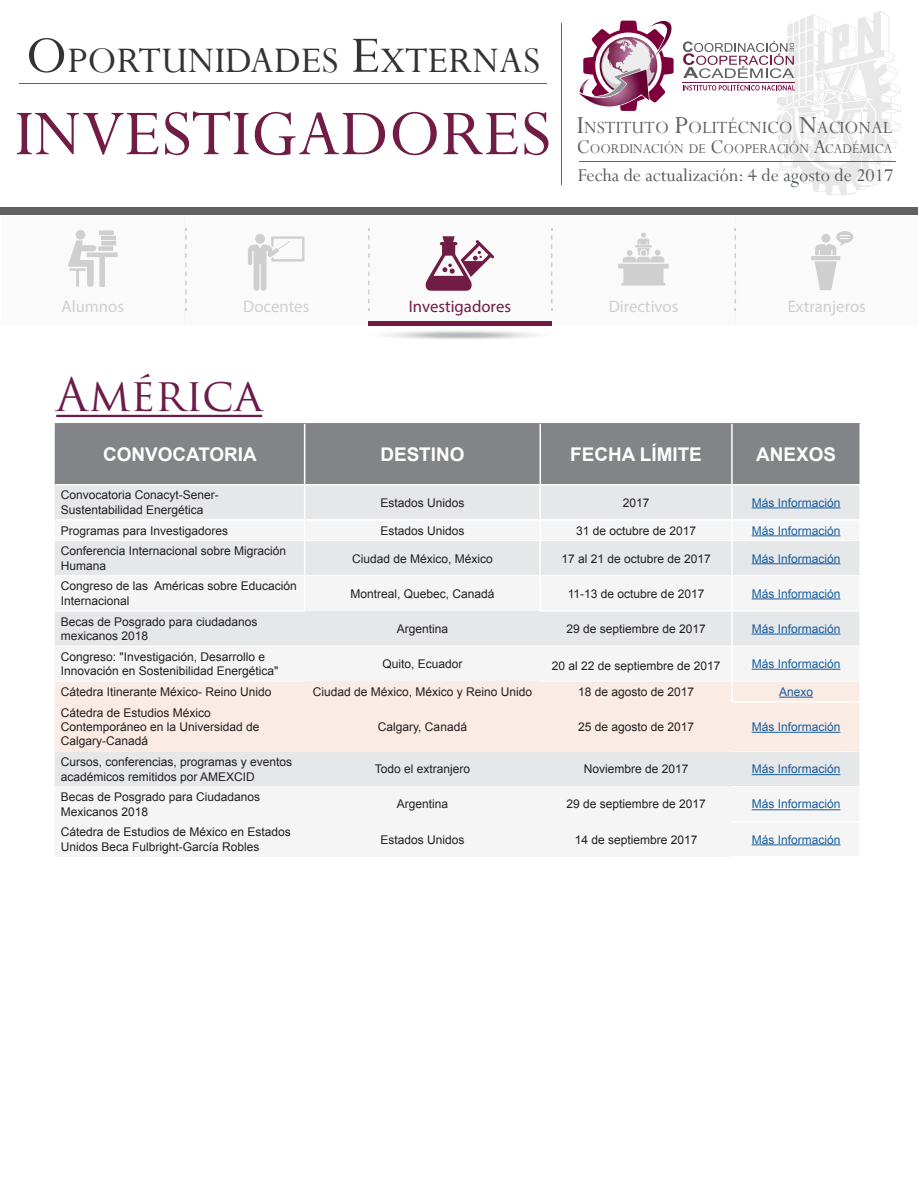
<style>
.page{position:relative;width:918px;height:1188px;background:#fff}
.page>*{position:absolute;margin:0;border:0;box-sizing:border-box;transform-origin:0 0}
.t1{font:72px "Perpetua";color:#701c45}
.t2{font:45px "Trajan Pro";color:#6c1b4a}
.t3{font:40.2px "Perpetua";color:#333}
.t4{font:20.1px "Perpetua";color:#575b5c}
.t5{font:19.2px "Perpetua";color:#616161}
.t6{font:700 18.9px "Arial";color:#fff}
.t7{font:16.65px "Myriad Pro";color:#cfcfcf}
.t8{font:16.65px "Myriad Pro";color:#701c45}
.t9{font:15.15px "Perpetua";color:#616161}
.t10{font:12px/14.4px "Arial";color:#231f20}
.t11{font:12px "Arial";color:#175d9e}
.s1{font-size:57.45px}
.s2{font-size:27.45px}
.s3{font-size:21.6px}
</style>
<div class="page">
<svg style="left:68px;top:228px;width:786px;height:111px"></svg>
<hr style="left:579px;top:161px;width:316px;height:1px;background:#616161">
<hr style="left:562px;top:23px;width:1px;height:161px;background:#616161">
<hr style="left:19px;top:83px;width:527px;height:1px;background:#616161">
<div style="left:1px;top:207px;width:917px;height:8px;background:#616161"></div>
<svg style="left:683px;top:11px;width:218px;height:185px"></svg>
<hr style="left:683px;top:82px;width:112px;height:1px;background:#701c45">
<svg style="left:579px;top:20px;width:95px;height:91px"></svg>
<img style="left:813px;top:107px;width:51px;height:38px">
<div style="left:55px;top:423px;width:805px;height:62px;background:#828487"></div>
<div style="left:55px;top:485px;width:805px;height:35px;background:#e6e7e9"></div>
<svg style="left:55px;top:535px;width:805px;height:311px;fill:#f5f5f6"></svg>
<div style="left:55px;top:681px;width:805px;height:70px;background:#faebe4"></div>
<hr style="left:304px;top:424px;width:1px;height:60px;background:#fff">
<hr style="left:540px;top:424px;width:1px;height:60px;background:#fff">
<hr style="left:731px;top:424px;width:2px;height:60px;background:#fff">
<hr style="left:56px;top:484px;width:249px;height:1px;background:#fff">
<hr style="left:305px;top:484px;width:235px;height:1px;background:#fff">
<hr style="left:304px;top:485px;width:1px;height:34px;background:#fff">
<hr style="left:540px;top:484px;width:192px;height:1px;background:#fff">
<hr style="left:540px;top:485px;width:1px;height:34px;background:#fff">
<hr style="left:732px;top:484px;width:129px;height:1px;background:#fff">
<hr style="left:731px;top:485px;width:2px;height:34px;background:#fff">
<hr style="left:56px;top:519px;width:249px;height:2px;background:#fff">
<hr style="left:305px;top:519px;width:235px;height:2px;background:#fff">
<hr style="left:540px;top:519px;width:192px;height:2px;background:#fff">
<hr style="left:732px;top:519px;width:129px;height:2px;background:#fff">
<hr style="left:304px;top:541px;width:1px;height:35px;background:#fff">
<hr style="left:540px;top:541px;width:1px;height:35px;background:#fff">
<hr style="left:731px;top:541px;width:2px;height:35px;background:#fff">
<hr style="left:304px;top:576px;width:1px;height:34px;background:#fff">
<hr style="left:540px;top:576px;width:1px;height:34px;background:#fff">
<hr style="left:731px;top:576px;width:2px;height:34px;background:#fff">
<hr style="left:56px;top:610px;width:249px;height:2px;background:#fff">
<hr style="left:540px;top:610px;width:192px;height:2px;background:#fff">
<hr style="left:732px;top:610px;width:129px;height:2px;background:#fff">
<hr style="left:731px;top:612px;width:2px;height:34px;background:#fff">
<hr style="left:731px;top:646px;width:2px;height:35px;background:#fff">
<hr style="left:731px;top:681px;width:2px;height:20px;background:#fff">
<hr style="left:731px;top:701px;width:130px;height:2px;background:#fff">
<hr style="left:732px;top:821px;width:129px;height:1px;background:#fff">
<hr style="left:56px;top:540px;width:249px;height:1px;background:#fff">
<hr style="left:305px;top:540px;width:235px;height:1px;background:#fff">
<hr style="left:540px;top:540px;width:192px;height:1px;background:#fff">
<hr style="left:732px;top:540px;width:128px;height:1px;background:#fff">
<hr style="left:56px;top:575px;width:249px;height:1px;background:#fff">
<hr style="left:305px;top:575px;width:235px;height:1px;background:#fff">
<hr style="left:540px;top:575px;width:192px;height:1px;background:#fff">
<hr style="left:732px;top:575px;width:128px;height:1px;background:#fff">
<hr style="left:56px;top:646px;width:249px;height:1px;background:#fff">
<hr style="left:305px;top:646px;width:235px;height:1px;background:#fff">
<hr style="left:540px;top:646px;width:192px;height:1px;background:#fff">
<hr style="left:732px;top:646px;width:128px;height:1px;background:#fff">
<hr style="left:56px;top:681px;width:249px;height:1px;background:#fff">
<hr style="left:540px;top:681px;width:192px;height:1px;background:#fff">
<hr style="left:732px;top:681px;width:128px;height:1px;background:#fff">
<hr style="left:732px;top:751px;width:128px;height:1px;background:#fff">
<hr style="left:732px;top:786px;width:128px;height:1px;background:#fff">
<hr style="left:752px;top:507px;width:88px;height:1px;background:#175d9e">
<hr style="left:752px;top:535px;width:88px;height:1px;background:#175d9e">
<hr style="left:752px;top:563px;width:88px;height:1px;background:#175d9e">
<hr style="left:752px;top:599px;width:88px;height:1px;background:#175d9e">
<hr style="left:752px;top:634px;width:88px;height:1px;background:#175d9e">
<hr style="left:752px;top:669px;width:88px;height:1px;background:#175d9e">
<hr style="left:779px;top:697px;width:34px;height:1px;background:#175d9e">
<hr style="left:752px;top:732px;width:88px;height:1px;background:#175d9e">
<hr style="left:752px;top:774px;width:88px;height:1px;background:#175d9e">
<hr style="left:752px;top:809px;width:88px;height:1px;background:#175d9e">
<hr style="left:752px;top:844px;width:88px;height:1px;background:#175d9e">
<hr style="left:56px;top:415px;width:206px;height:2px;background:#6c1b4a">
<h3 class="t3" style="left:26px;top:35px;width:516px"><span class="s1">O</span>PORTUNIDADES <span class="s1">E</span>XTERNAS</h3>
<h1 class="t1" style="left:15px;top:88px;width:537px">INVESTIGADORES</h1>
<h3 class="t5" style="left:577px;top:116px;width:317px"><span class="s2">I</span>NSTITUTO <span class="s2">P</span>OLITÉCNICO <span class="s2">N</span>ACIONAL</h3>
<p class="t9" style="left:577px;top:139px;width:317px"><span class="s3">C</span>OORDINACIÓN DE <span class="s3">C</span>OOPERACIÓN <span class="s3">A</span>CADÉMICA</p>
<p class="t4" style="left:578px;top:162px;width:317px">Fecha de actualización: 4 de agosto de 2017</p>
<h3 class="t7" style="left:62px;top:296px;width:64px">Alumnos</h3>
<h3 class="t7" style="left:243px;top:297px;width:67px">Docentes</h3>
<h3 class="t8" style="left:409px;top:296px;width:104px">Investigadores</h3>
<h3 class="t7" style="left:609px;top:296px;width:71px">Directivos</h3>
<h3 class="t7" style="left:788px;top:297px;width:79px">Extranjeros</h3>
<p class="t2" style="left:56px;top:367px;width:207px">América</p>
<p class="t6" style="left:103px;top:442px;width:155px">CONVOCATORIA</p>
<p class="t6" style="left:380px;top:442px;width:86px">DESTINO</p>
<p class="t6" style="left:570px;top:442px;width:133px">FECHA LÍMITE</p>
<p class="t6" style="left:756px;top:442px;width:81px">ANEXOS</p>
<p class="t10" style="left:61px;top:488px;width:160px">Convocatoria Conacyt-Sener-<br>Sustentabilidad Energética</p>
<p class="t10" style="left:380px;top:495px;width:86px">Estados Unidos</p>
<p class="t10" style="left:623px;top:495px;width:28px">2017</p>
<p class="t11" style="left:752px;top:495px;width:90px">Más Información</p>
<p class="t10" style="left:61px;top:523px;width:169px">Programas para Investigadores</p>
<p class="t10" style="left:380px;top:523px;width:86px">Estados Unidos</p>
<p class="t10" style="left:576px;top:523px;width:122px">31 de octubre de 2017</p>
<p class="t11" style="left:752px;top:523px;width:90px">Más Información</p>
<p class="t10" style="left:61px;top:544px;width:227px">Conferencia Internacional sobre Migración<br>Humana</p>
<p class="t10" style="left:352px;top:551px;width:142px">Ciudad de México, México</p>
<p class="t10" style="left:561px;top:551px;width:151px">17 al 21 de octubre de 2017</p>
<p class="t11" style="left:752px;top:550px;width:90px">Más Información</p>
<p class="t10" style="left:61px;top:579px;width:238px">Congreso de las Américas sobre Educación<br>Internacional</p>
<p class="t10" style="left:350px;top:586px;width:146px">Montreal, Quebec, Canadá</p>
<p class="t10" style="left:568px;top:586px;width:138px">11-13 de octubre de 2017</p>
<p class="t11" style="left:752px;top:586px;width:90px">Más Información</p>
<p class="t10" style="left:61px;top:614px;width:198px">Becas de Posgrado para ciudadanos mexicanos 2018</p>
<p class="t10" style="left:397px;top:622px;width:53px">Argentina</p>
<p class="t10" style="left:566px;top:622px;width:141px">29 de septiembre de 2017</p>
<p class="t11" style="left:752px;top:621px;width:90px">Más Información</p>
<p class="t10" style="left:61px;top:649px;width:219px">Congreso: "Investigación, Desarrollo e<br>Innovación en Sostenibilidad Energética"</p>
<p class="t10" style="left:382px;top:657px;width:82px">Quito, Ecuador</p>
<p class="t10" style="left:552px;top:659px;width:170px">20 al 22 de septiembre de 2017</p>
<p class="t11" style="left:752px;top:656px;width:90px">Más Información</p>
<p class="t10" style="left:61px;top:685px;width:212px">Cátedra Itinerante México- Reino Unido</p>
<p class="t10" style="left:313px;top:685px;width:221px">Ciudad de México, México y Reino Unido</p>
<p class="t10" style="left:578px;top:685px;width:118px">18 de agosto de 2017</p>
<p class="t11" style="left:779px;top:684px;width:36px">Anexo</p>
<p class="t10" style="left:61px;top:705px;width:200px">Cátedra de Estudios México<br>Contemporáneo en la Universidad de<br>Calgary-Canadá</p>
<p class="t10" style="left:378px;top:720px;width:91px">Calgary, Canadá</p>
<p class="t10" style="left:578px;top:720px;width:118px">25 de agosto de 2017</p>
<p class="t11" style="left:752px;top:719px;width:90px">Más Información</p>
<p class="t10" style="left:61px;top:755px;width:233px">Cursos, conferencias, programas y eventos académicos remitidos por AMEXCID</p>
<p class="t10" style="left:375px;top:762px;width:97px">Todo el extranjero</p>
<p class="t10" style="left:584px;top:762px;width:106px">Noviembre de 2017</p>
<p class="t11" style="left:752px;top:761px;width:90px">Más Información</p>
<p class="t10" style="left:61px;top:790px;width:201px">Becas de Posgrado para Ciudadanos<br>Mexicanos 2018</p>
<p class="t10" style="left:397px;top:797px;width:53px">Argentina</p>
<p class="t10" style="left:566px;top:797px;width:141px">29 de septiembre de 2017</p>
<p class="t11" style="left:752px;top:796px;width:90px">Más Información</p>
<p class="t10" style="left:61px;top:825px;width:232px">Cátedra de Estudios de México en Estados<br>Unidos Beca Fulbright-García Robles</p>
<p class="t10" style="left:380px;top:832px;width:86px">Estados Unidos</p>
<p class="t10" style="left:575px;top:832px;width:124px">14 de septiembre 2017</p>
<p class="t11" style="left:752px;top:832px;width:90px">Más Información</p>
</div>
